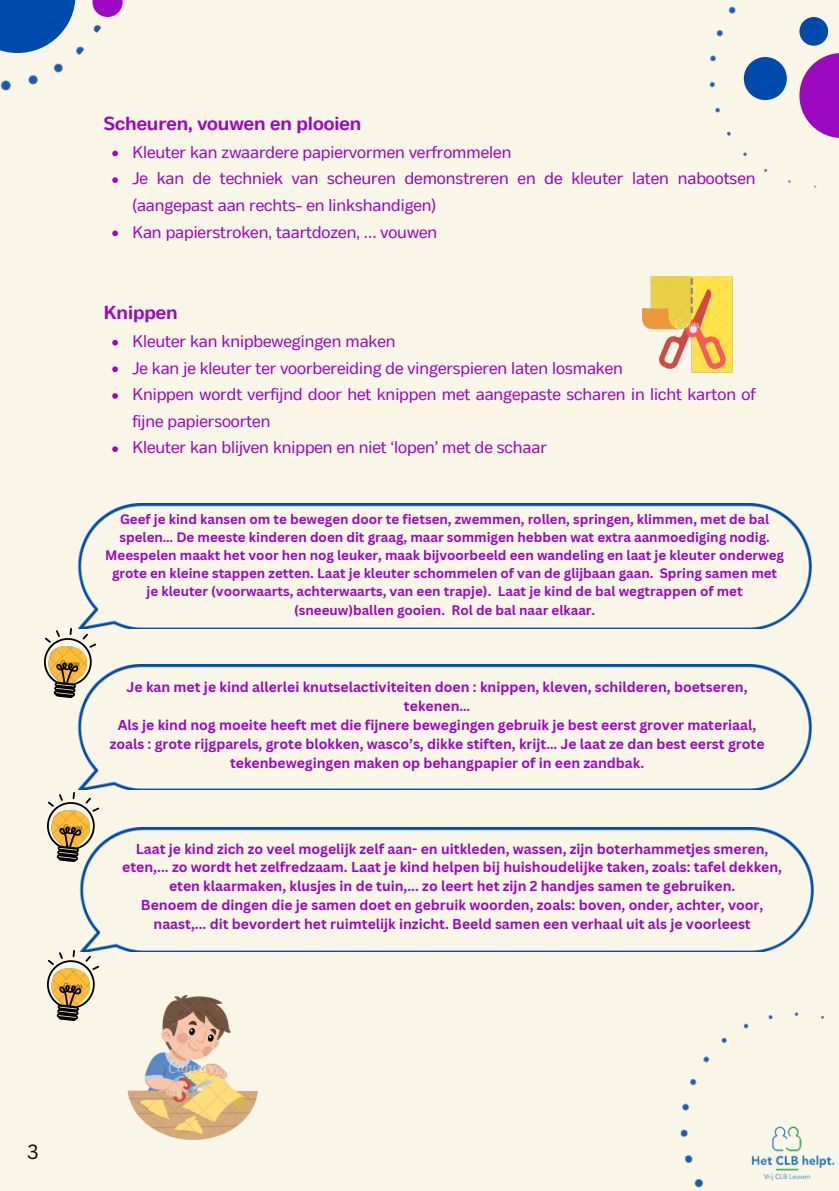
<style>
.page{position:relative;width:839px;height:1191px;background:#fff}
.page>*{position:absolute;margin:0;border:0;box-sizing:border-box;transform-origin:0 0}
.t1{font:20px "Canva Sans";color:#09070a}
.t2{font:700 18.8px "Body Text";color:#9c07c2}
.t3{font:16.8px/26.6px "Body Text";color:#9c07c2}
.t4{font:700 14px/18.8px "Canva Sans";color:#9c07c2;text-align:center}
.t5{font:700 13.4px/18px "Canva Sans";color:#9c07c2;text-align:center}
</style>
<div class="page">
<div style="left:0;top:0;width:838px;height:1191px;background:#f9f5e7"></div>
<img style="left:709px;top:6px;width:119px;height:182px">
<img style="left:680px;top:1012px;width:145px;height:176px">
<img style="left:0;top:24px;width:102px;height:67px">
<div style="left:799px;top:17px;width:29px;height:29px;background:#004aad;border-radius:50%"></div>
<svg style="left:799px;top:53px;width:39px;height:85px;fill:#9c07c2"></svg>
<svg style="left:92px;top:0;width:31px;height:17px"></svg>
<svg style="left:0;top:0;width:76px;height:53px;fill:#004aad"></svg>
<div style="left:743px;top:57px;width:43px;height:43px;background:#004aad;border-radius:50%"></div>
<img style="left:45px;top:628px;width:51px;height:70px">
<img style="left:77px;top:504px;width:734px;height:124px">
<img style="left:743px;top:1117px;width:92px;height:71px">
<img style="left:73px;top:665px;width:738px;height:124px">
<img style="left:79px;top:827px;width:735px;height:125px">
<img style="left:48px;top:792px;width:51px;height:71px">
<img style="left:48px;top:951px;width:51px;height:70px">
<img style="left:642px;top:277px;width:90px;height:96px">
<img style="left:127px;top:995px;width:131px;height:144px">
<svg style="left:112px;top:151px;width:6px;height:5px"></svg>
<svg style="left:112px;top:177px;width:6px;height:6px"></svg>
<svg style="left:112px;top:231px;width:6px;height:5px"></svg>
<svg style="left:112px;top:340px;width:6px;height:5px"></svg>
<svg style="left:112px;top:367px;width:6px;height:5px"></svg>
<svg style="left:112px;top:393px;width:6px;height:6px"></svg>
<svg style="left:112px;top:446px;width:6px;height:6px"></svg>
<h2 class="t2" style="left:104px;top:112px;width:259px">Scheuren, vouwen en plooien</h2>
<p class="t3" style="left:132px;top:140px;width:624px">Kleuter kan zwaardere papiervormen verfrommelen<br>Je kan de techniek van scheuren demonstreren en de kleuter laten nabootsen (aangepast aan rechts- en linkshandigen)<br>Kan papierstroken, taartdozen, … vouwen</p>
<h2 class="t2" style="left:104px;top:301px;width:75px">Knippen</h2>
<p class="t3" style="left:132px;top:329px;width:624px">Kleuter kan knipbewegingen maken<br>Je kan je kleuter ter voorbereiding de vingerspieren laten losmaken<br>Knippen wordt verfijnd door het knippen met aangepaste scharen in licht karton of fijne papiersoorten<br>Kleuter kan blijven knippen en niet ‘lopen’ met de schaar</p>
<p class="t5" style="left:105px;top:510px;width:680px">Geef je kind kansen om te bewegen door te fietsen, zwemmen, rollen, springen, klimmen, met de bal spelen… De meeste kinderen doen dit graag, maar sommigen hebben wat extra aanmoediging nodig.<br>Meespelen maakt het voor hen nog leuker, maak bijvoorbeeld een wandeling en laat je kleuter onderweg grote en kleine stappen zetten. Laat je kleuter schommelen of van de glijbaan gaan. Spring samen met je kleuter (voorwaarts, achterwaarts, van een trapje). Laat je kind de bal wegtrappen of met (sneeuw)ballen gooien. Rol de bal naar elkaar.</p>
<p class="t4" style="left:110px;top:677px;width:656px">Je kan met je kind allerlei knutselactiviteiten doen : knippen, kleven, schilderen, boetseren, tekenen…<br>Als je kind nog moeite heeft met die fijnere bewegingen gebruik je best eerst grover materiaal, zoals : grote rijgparels, grote blokken, wasco’s, dikke stiften, krijt… Je laat ze dan best eerst grote tekenbewegingen maken op behangpapier of in een zandbak.</p>
<p class="t4" style="left:122px;top:839px;width:661px">Laat je kind zich zo veel mogelijk zelf aan- en uitkleden, wassen, zijn boterhammetjes smeren, eten,... zo wordt het zelfredzaam. Laat je kind helpen bij huishoudelijke taken, zoals: tafel dekken, eten klaarmaken, klusjes in de tuin,... zo leert het zijn 2 handjes samen te gebruiken.<br>Benoem de dingen die je samen doet en gebruik woorden, zoals: boven, onder, achter, voor, naast,... dit bevordert het ruimtelijk inzicht. Beeld samen een verhaal uit als je voorleest</p>
<h1 class="t1" style="left:27px;top:1137px;width:13px">3</h1>
</div>
